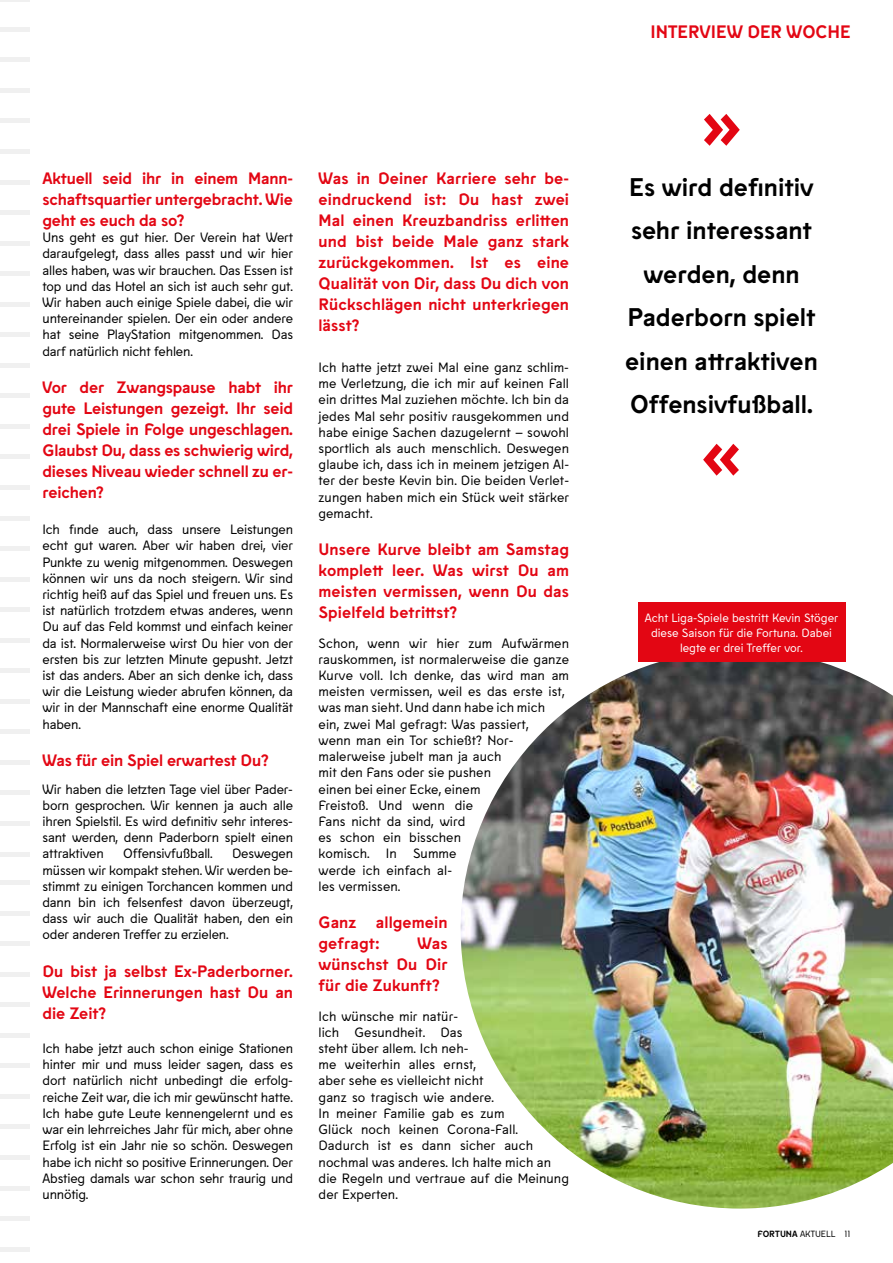
<style>
.page{position:relative;width:893px;height:1263px;background:#fff}
.page>*{position:absolute;margin:0;border:0;box-sizing:border-box;transform-origin:0 0}
.t1{font:700 81px "Fortuna Sans";color:#e30613}
.t2{font:700 25.5px/43.5px "Fortuna Sans";color:#000;text-align:center}
.t3{font:700 18px "Fortuna Sans";letter-spacing:.005em;color:#e30613}
.t4{font:700 16.5px/21px "Fortuna Sans";color:#e30613;text-align:justify}
.t5{font:13.5px/16.2px "Fortuna Sans";letter-spacing:.01em;color:#000;text-align:justify}
.t6{font:13.5px "Fortuna Sans";letter-spacing:-.01em;color:#000}
.t7{font:12px/15px "Fortuna Sans";color:#fff;text-align:center}
.t8{font:9px "Fortuna Sans";letter-spacing:.005em;color:#000}
.s1{font-weight:700}
</style>
<div class="page">
<hr style="left:0;top:0;width:30px;height:1px;background:#f0f0f0">
<div style="left:0;top:27px;width:30px;height:5px;background:#f0f0f0"></div>
<hr style="left:0;top:58px;width:30px;height:4px;background:#f0f0f0">
<div style="left:0;top:88px;width:30px;height:5px;background:#f0f0f0"></div>
<hr style="left:0;top:119px;width:30px;height:4px;background:#f0f0f0">
<div style="left:0;top:149px;width:30px;height:5px;background:#f0f0f0"></div>
<hr style="left:0;top:180px;width:30px;height:4px;background:#f0f0f0">
<div style="left:0;top:210px;width:30px;height:5px;background:#f0f0f0"></div>
<hr style="left:0;top:241px;width:30px;height:4px;background:#f0f0f0">
<div style="left:0;top:271px;width:30px;height:5px;background:#f0f0f0"></div>
<div style="left:0;top:302px;width:30px;height:5px;background:#f0f0f0"></div>
<div style="left:0;top:332px;width:30px;height:5px;background:#f0f0f0"></div>
<div style="left:0;top:363px;width:30px;height:5px;background:#f0f0f0"></div>
<hr style="left:0;top:394px;width:30px;height:4px;background:#f0f0f0">
<div style="left:0;top:424px;width:30px;height:5px;background:#f0f0f0"></div>
<hr style="left:0;top:455px;width:30px;height:4px;background:#f0f0f0">
<div style="left:0;top:485px;width:30px;height:5px;background:#f0f0f0"></div>
<hr style="left:0;top:516px;width:30px;height:4px;background:#f0f0f0">
<div style="left:0;top:546px;width:30px;height:5px;background:#f0f0f0"></div>
<hr style="left:0;top:577px;width:30px;height:4px;background:#f0f0f0">
<div style="left:0;top:607px;width:30px;height:5px;background:#f0f0f0"></div>
<hr style="left:0;top:638px;width:30px;height:4px;background:#f0f0f0">
<div style="left:0;top:668px;width:30px;height:5px;background:#f0f0f0"></div>
<div style="left:0;top:699px;width:30px;height:5px;background:#f0f0f0"></div>
<hr style="left:0;top:730px;width:30px;height:4px;background:#f0f0f0">
<div style="left:0;top:760px;width:30px;height:5px;background:#f0f0f0"></div>
<hr style="left:0;top:791px;width:30px;height:4px;background:#f0f0f0">
<div style="left:0;top:821px;width:30px;height:5px;background:#f0f0f0"></div>
<hr style="left:0;top:852px;width:30px;height:4px;background:#f0f0f0">
<div style="left:0;top:880px;width:30px;height:5px;background:#f0f0f0"></div>
<hr style="left:0;top:911px;width:30px;height:4px;background:#f0f0f0">
<div style="left:0;top:941px;width:30px;height:5px;background:#f0f0f0"></div>
<hr style="left:0;top:972px;width:30px;height:4px;background:#f0f0f0">
<div style="left:0;top:1002px;width:30px;height:5px;background:#f0f0f0"></div>
<hr style="left:0;top:1033px;width:30px;height:4px;background:#f0f0f0">
<div style="left:0;top:1063px;width:30px;height:5px;background:#f0f0f0"></div>
<div style="left:0;top:1094px;width:30px;height:5px;background:#f0f0f0"></div>
<div style="left:0;top:1124px;width:30px;height:5px;background:#f0f0f0"></div>
<div style="left:0;top:1155px;width:30px;height:5px;background:#f0f0f0"></div>
<hr style="left:0;top:1186px;width:30px;height:4px;background:#f0f0f0">
<div style="left:0;top:1216px;width:30px;height:5px;background:#f0f0f0"></div>
<hr style="left:0;top:1247px;width:30px;height:4px;background:#f0f0f0">
<img style="left:461px;top:650px;width:432px;height:558px">
<div style="left:638px;top:602px;width:207px;height:60px;background:#e30613"></div>
<p class="t4" style="left:43px;top:167px;width:252px">Aktuell seid ihr in einem Mann&shy;schaftsquartier untergebracht. Wie geht es euch da so?</p>
<p class="t5" style="left:43px;top:229px;width:252px">Uns geht es gut hier. Der Verein hat Wert daraufgelegt, dass alles passt und wir hier alles haben, was wir brauchen. Das Essen ist top und das Hotel an sich ist auch sehr gut.<br>Wir haben auch einige Spiele dabei, die wir untereinander spielen. Der ein oder andere hat seine PlayStation mitgenommen. Das darf natürlich nicht fehlen.</p>
<p class="t4" style="left:43px;top:376px;width:252px">Vor der Zwangspause habt ihr gute Leistungen gezeigt. Ihr seid drei Spiele in Folge ungeschlagen.<br>Glaubst Du, dass es schwierig wird, dieses Niveau wieder schnell zu er&shy;reichen?</p>
<p class="t5" style="left:43px;top:521px;width:252px">Ich finde auch, dass unsere Leistungen echt gut waren. Aber wir haben drei, vier Punkte zu wenig mitgenommen. Deswegen können wir uns da noch steigern. Wir sind richtig heiß auf das Spiel und freuen uns. Es ist natürlich trotzdem etwas anderes, wenn Du auf das Feld kommst und einfach keiner da ist. Normalerweise wirst Du hier von der ersten bis zur letzten Minute gepusht. Jetzt ist das anders. Aber an sich denke ich, dass wir die Leistung wieder abrufen können, da wir in der Mannschaft eine enorme Qualität haben.</p>
<p class="t4" style="left:43px;top:749px;width:228px">Was für ein Spiel erwartest Du?</p>
<p class="t5" style="left:43px;top:780px;width:252px">Wir haben die letzten Tage viel über Pader&shy;born gesprochen. Wir kennen ja auch alle ihren Spielstil. Es wird definitiv sehr interes&shy;sant werden, denn Paderborn spielt einen attraktiven</p>
<p class="t5" style="left:43px;top:845px;width:252px;text-indent:190px">Deswegen müssen wir kompakt stehen. Wir werden be&shy;stimmt zu einigen Torchancen kommen und dann bin ich felsenfest davon überzeugt, dass wir auch die Qualität haben, den ein oder anderen Treffer zu erzielen.</p>
<p class="t4" style="left:43px;top:959px;width:252px">Du bist ja selbst Ex-Paderborner.<br>Welche Erinnerungen hast Du an die Zeit?</p>
<p class="t5" style="left:43px;top:1040px;width:252px">Ich habe jetzt auch schon einige Stationen hinter mir und muss leider sagen, dass es dort natürlich nicht unbedingt die erfolg&shy;reiche Zeit war, die ich mir gewünscht hatte.<br>Ich habe gute Leute kennengelernt und es war ein lehrreiches Jahr für mich, aber ohne Erfolg ist ein Jahr nie so schön. Deswegen habe ich nicht so positive Erinnerungen. Der Abstieg damals war schon sehr traurig und unnötig.</p>
<p class="t6" style="left:123px;top:844px;width:91px">Offensivfußball.</p>
<p class="t4" style="left:319px;top:167px;width:252px">Was in Deiner Karriere sehr be&shy;eindruckend ist: Du hast zwei Mal einen Kreuzbandriss erlitten und bist beide Male ganz stark zurückgekommen. Ist es eine Qualität von Dir, dass Du dich von Rückschlägen nicht unterkriegen lässt?</p>
<p class="t5" style="left:319px;top:359px;width:252px">Ich hatte jetzt zwei Mal eine ganz schlim&shy;me Verletzung, die ich mir auf keinen Fall ein drittes Mal zuziehen möchte. Ich bin da jedes Mal sehr positiv rausgekommen und habe einige Sachen dazugelernt – sowohl sportlich als auch menschlich. Deswegen glaube ich, dass ich in meinem jetzigen Al&shy;ter der beste Kevin bin. Die beiden Verlet&shy;zungen haben mich ein Stück weit stärker gemacht.</p>
<p class="t4" style="left:319px;top:538px;width:252px">Unsere Kurve bleibt am Samstag komplett leer. Was wirst Du am meisten vermissen, wenn Du das Spielfeld betrittst?</p>
<p class="t5" style="left:319px;top:634px;width:252px;text-align:left">Schon, wenn wir hier zum Aufwärmen rauskommen, ist normalerweise die ganze<br>Kurve voll. Ich denke, das wird man am meisten vermissen, weil es das erste ist, was man sieht. Und dann habe ich mich ein, zwei Mal gefragt: Was passiert,<br>wenn man ein Tor schießt? Nor&shy;malerweise jubelt man ja auch<br>mit den Fans oder sie pushen<br>einen bei einer Ecke, einem<br>Freistoß. Und wenn die<br>Fans nicht da sind, wird<br>es schon ein bisschen<br>komisch. In Summe<br>werde ich einfach al-<br>les vermissen.</p>
<p class="t4" style="left:319px;top:911px;width:130px">Ganz allgemein gefragt:</p>
<p class="t4" style="left:319px;top:932px;width:130px;text-indent:99px">Was wünschst Du Dir für die Zukunft?</p>
<p class="t5" style="left:319px;top:1007px;width:252px;text-align:left">Ich wünsche mir natür-<br>lich Gesundheit. Das<br>steht über allem. Ich neh-<br>me weiterhin alles ernst,<br>aber sehe es vielleicht nicht<br>ganz so tragisch wie andere.<br>In meiner Familie gab es zum<br>Glück noch keinen Corona-Fall.<br>Dadurch ist es dann sicher auch nochmal was anderes. Ich halte mich an die Regeln und vertraue auf die Meinung der Experten.</p>
<h3 class="t3" style="left:651px;top:17px;width:201px">INTERVIEW DER WOCHE</h3>
<h1 class="t1" style="left:701px;top:60px;width:42px">»</h1>
<h2 class="t2" style="left:625px;top:164px;width:194px">Es wird definitiv sehr interessant werden, denn<br>Paderborn spielt einen attraktiven<br>Offensivfußball.</h2>
<h1 class="t1" style="left:701px;top:390px;width:42px">«</h1>
<p class="t7" style="left:645px;top:609px;width:195px">Acht Liga-Spiele bestritt Kevin Stöger diese Saison für die Fortuna. Dabei legte er drei Treffer vor.</p>
<p class="t8" style="left:757px;top:1227px;width:95px"><span class="s1">FORTUNA</span> AKTUELL 11</p>
</div>
